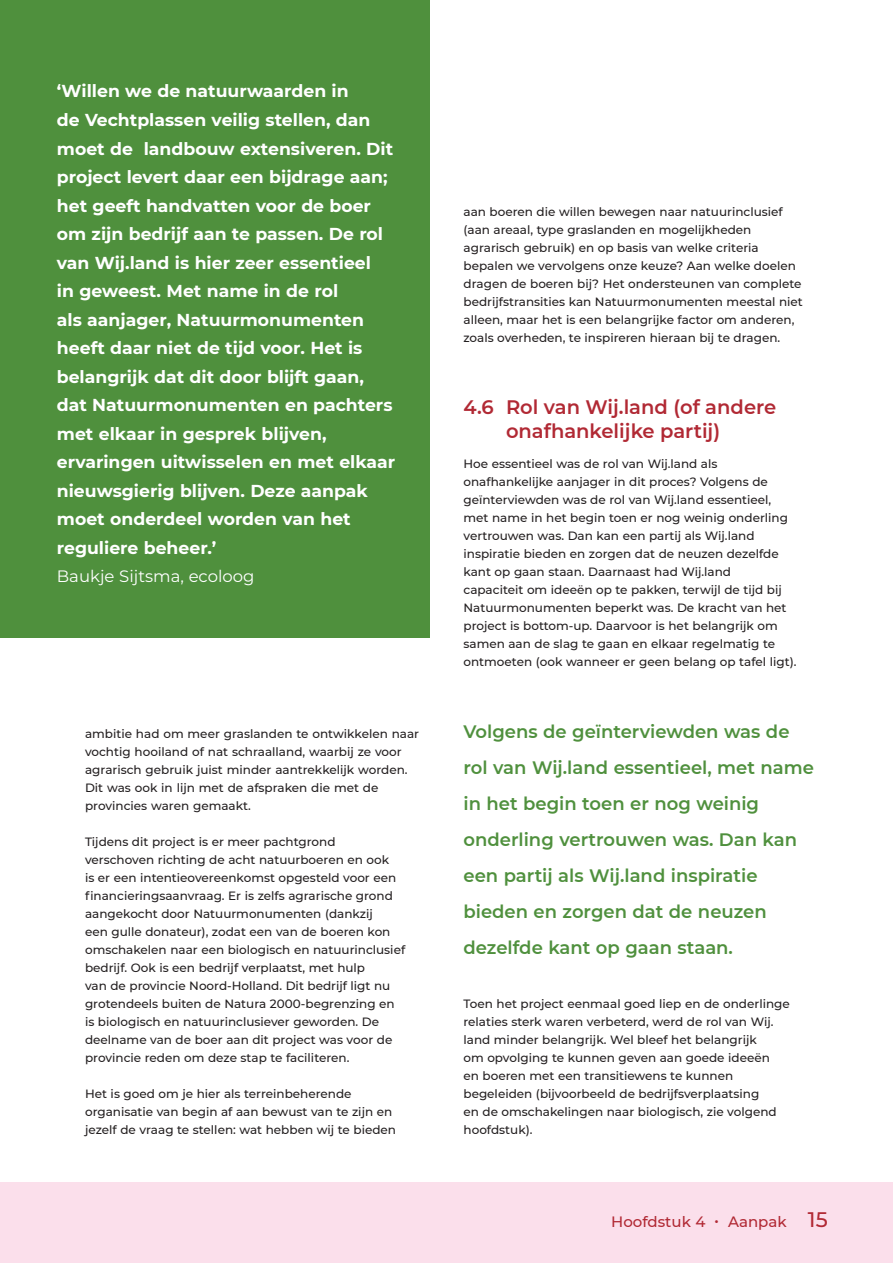
<style>
.page{position:relative;width:893px;height:1263px;background:#fff}
.page>*{position:absolute;margin:0;border:0;box-sizing:border-box;transform-origin:0 0}
.paragraafkop_1{font:600 19.5px/24px "Montserrat";color:#b12934}
.streamer{font:600 18px/36px "Montserrat";color:#4f903d}
.uitspraak{font:700 17.25px/28.5px "Montserrat";color:#fff}
.uitspraak-naam{font:16.5px "Montserrat";color:#fff}
.t1{font:500 15px "Montserrat";color:#b12934}
.brood{font:500 12px/18px "Montserrat";color:#231f20}
.s1{font-size:21px}
</style>
<div class="page">
<div style="left:0;top:1182px;width:893px;height:81px;background:#fbdfeb"></div>
<div style="left:0;top:0;width:429px;height:638px;background:#4f903d"></div>
<p class="uitspraak" style="left:57px;top:76px;width:340px">‘Willen we de natuurwaarden in<br>de Vechtplassen veilig stellen, dan moet de landbouw extensiveren. Dit project levert daar een bijdrage aan; het geeft handvatten voor de boer om zijn bedrijf aan te passen. De rol van Wij.land is hier zeer essentieel<br>in geweest. Met name in de rol<br>als aanjager, Natuurmonumenten heeft daar niet de tijd voor. Het is belangrijk dat dit door blijft gaan, dat Natuurmonumenten en pachters met elkaar in gesprek blijven, ervaringen uitwisselen en met elkaar nieuwsgierig blijven. Deze aanpak moet onderdeel worden van het reguliere beheer.’</p>
<p class="uitspraak-naam" style="left:57px;top:565px;width:199px">Baukje Sijtsma, ecoloog</p>
<p class="brood" style="left:85px;top:724px;width:336px">ambitie had om meer graslanden te ontwikkelen naar vochtig hooiland of nat schraalland, waarbij ze voor agrarisch gebruik juist minder aantrekkelijk worden.<br>Dit was ook in lijn met de afspraken die met de provincies waren gemaakt.</p>
<p class="brood" style="left:85px;top:832px;width:322px">Tijdens dit project is er meer pachtgrond verschoven richting de acht natuurboeren en ook<br>is er een intentieovereenkomst opgesteld voor een financieringsaanvraag. Er is zelfs agrarische grond aangekocht door Natuurmonumenten (dankzij<br>een gulle donateur), zodat een van de boeren kon omschakelen naar een biologisch en natuurinclusief bedrijf. Ook is een bedrijf verplaatst, met hulp<br>van de provincie Noord-Holland. Dit bedrijf ligt nu grotendeels buiten de Natura 2000-begrenzing en is biologisch en natuurinclusiever geworden. De deelname van de boer aan dit project was voor de provincie reden om deze stap te faciliteren.</p>
<p class="brood" style="left:85px;top:1084px;width:312px">Het is goed om je hier als terreinbeherende organisatie van begin af aan bewust van te zijn en jezelf de vraag te stellen: wat hebben wij te bieden</p>
<p class="brood" style="left:463px;top:202px;width:341px">aan boeren die willen bewegen naar natuurinclusief (aan areaal, type graslanden en mogelijkheden agrarisch gebruik) en op basis van welke criteria bepalen we vervolgens onze keuze? Aan welke doelen dragen de boeren bij? Het ondersteunen van complete bedrijfstransities kan Natuurmonumenten meestal niet alleen, maar het is een belangrijke factor om anderen, zoals overheden, te inspireren hieraan bij te dragen.</p>
<p class="paragraafkop_1" style="left:506px;top:394px;width:272px;text-indent:-43px">4.6 Rol van Wij.land (of andere onafhankelijke partij)</p>
<p class="brood" style="left:463px;top:454px;width:334px">Hoe essentieel was de rol van Wij.land als onafhankelijke aanjager in dit proces? Volgens de geïnterviewden was de rol van Wij.land essentieel, met name in het begin toen er nog weinig onderling vertrouwen was. Dan kan een partij als Wij.land inspiratie bieden en zorgen dat de neuzen dezelfde kant op gaan staan. Daarnaast had Wij.land<br>capaciteit om ideeën op te pakken, terwijl de tijd bij Natuurmonumenten beperkt was. De kracht van het project is bottom-up. Daarvoor is het belangrijk om samen aan de slag te gaan en elkaar regelmatig te ontmoeten (ook wanneer er geen belang op tafel ligt).</p>
<p class="streamer" style="left:463px;top:713px;width:352px">Volgens de geïnterviewden was de rol van Wij.land essentieel, met name in het begin toen er nog weinig onderling vertrouwen was. Dan kan een partij als Wij.land inspiratie bieden en zorgen dat de neuzen dezelfde kant op gaan staan.</p>
<p class="brood" style="left:463px;top:994px;width:328px">Toen het project eenmaal goed liep en de onderlinge relaties sterk waren verbeterd, werd de rol van Wij. land minder belangrijk. Wel bleef het belangrijk<br>om opvolging te kunnen geven aan goede ideeën<br>en boeren met een transitiewens te kunnen begeleiden (bijvoorbeeld de bedrijfsverplaatsing<br>en de omschakelingen naar biologisch, zie volgend hoofdstuk).</p>
<p class="t1" style="left:611px;top:1211px;width:218px">Hoofdstuk 4 • Aanpak <span class="s1">15</span></p>
</div>
